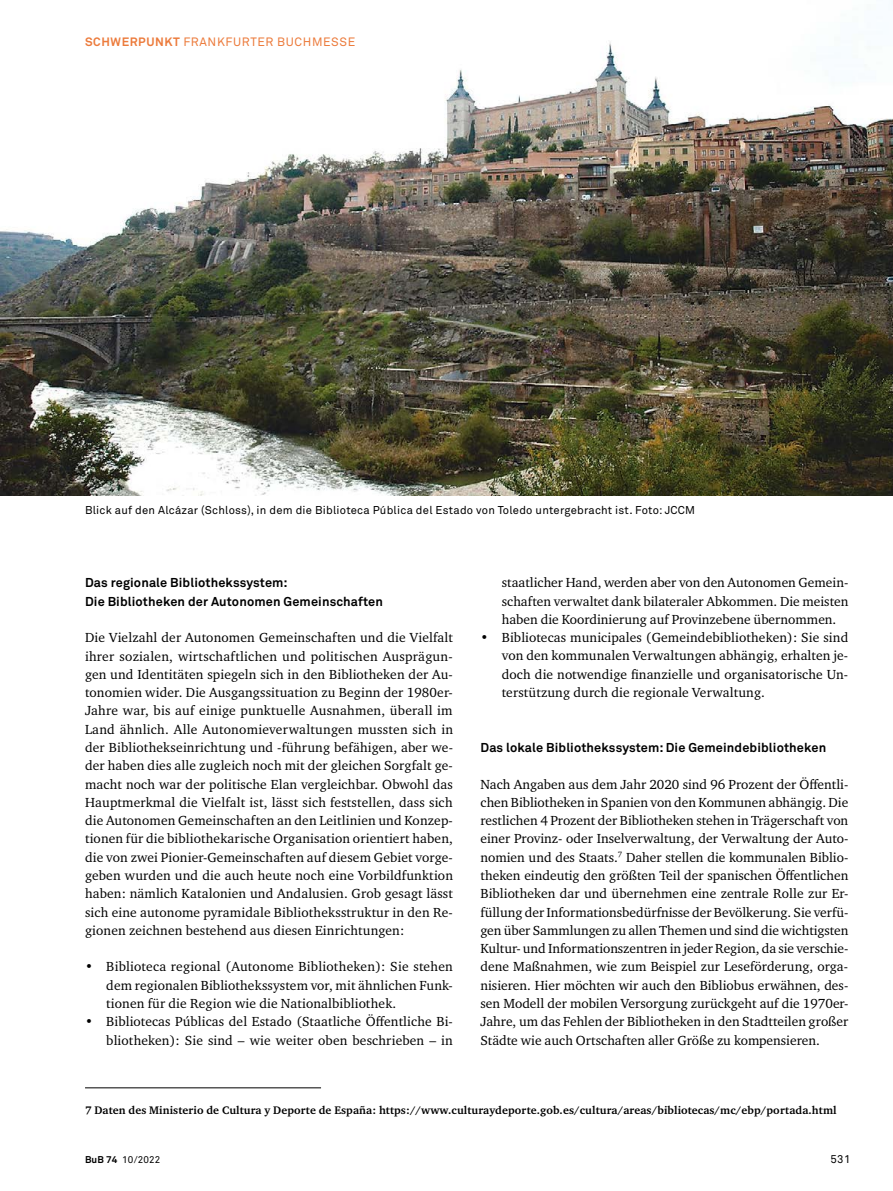
<style>
.page{position:relative;width:893px;height:1191px;background:#fff}
.page>*{position:absolute;margin:0;border:0;box-sizing:border-box;transform-origin:0 0}
.t1{font:13.5px/18.3px "Charter ITC Pro";letter-spacing:.01em;color:#000;text-align:justify}
.t2{font:700 12.75px/18.3px "Akkurat Pro";letter-spacing:.01em;color:#000}
.t3{font:12px "Akkurat Pro";letter-spacing:.05em;color:#ec7b3c}
.t4{font:700 11.25px "Charter ITC Pro";letter-spacing:.01em;color:#000}
.t5{font:11.25px "Akkurat Pro";letter-spacing:.02em;color:#000}
.t6{font:9.75px "Akkurat Pro";letter-spacing:.01em;color:#000}
.s1{font-weight:700}
</style>
<div class="page">
<img style="left:0;top:0;width:893px;height:496px">
<hr style="left:85px;top:1087px;width:236px;height:1px;background:#000">
<p class="t3" style="left:85px;top:35px;width:272px"><span class="s1">Schwerpunkt</span> Frankfurter Buchmesse</p>
<p class="t5" style="left:85px;top:504px;width:595px">Blick auf den Alcázar (Schloss), in dem die Biblioteca Pública del Estado von Toledo untergebracht ist. Foto: JCCM</p>
<p class="t2" style="left:85px;top:573px;width:300px">Das regionale Bibliothekssystem:<br>Die Bibliotheken der Autonomen Gemeinschaften</p>
<p class="t1" style="left:85px;top:628px;width:369px">Die Vielzahl der Autonomen Gemeinschaften und die Vielfalt ihrer sozialen, wirtschaftlichen und politischen Ausprägun&shy;gen und Identitäten spiegeln sich in den Bibliotheken der Au&shy;tonomien wider. Die Ausgangssituation zu Beginn der 1980er-Jahre war, bis auf einige punktuelle Ausnahmen, überall im Land ähnlich. Alle Autonomieverwaltungen mussten sich in der Bibliothekseinrichtung und -führung befähigen, aber we&shy;der haben dies alle zugleich noch mit der gleichen Sorgfalt ge&shy;macht noch war der politische Elan vergleichbar. Obwohl das Hauptmerkmal die Vielfalt ist, lässt sich feststellen, dass sich die Autonomen Gemeinschaften an den Leitlinien und Konzep&shy;tionen für die bibliothekarische Organisation orientiert haben, die von zwei Pionier-Gemeinschaften auf diesem Gebiet vorge&shy;geben wurden und die auch heute noch eine Vorbildfunktion haben: nämlich Katalonien und Andalusien. Grob gesagt lässt sich eine autonome pyramidale Bibliotheksstruktur in den Re&shy;gionen zeichnen bestehend aus diesen Einrichtungen:</p>
<p class="t1" style="left:106px;top:957px;width:348px;text-indent:-21px">• Biblioteca regional (Autonome Bibliotheken): Sie stehen dem regionalen Bibliothekssystem vor, mit ähnlichen Funk&shy;tionen für die Region wie die Nationalbibliothek.</p>
<p class="t1" style="left:85px;top:1012px;width:369px;text-align:right">• Bibliotecas Públicas del Estado (Staatliche Öffentliche Bi&shy;bliotheken): Sie sind – wie weiter oben beschrieben – in</p>
<p class="t1" style="left:502px;top:573px;width:348px">staatlicher Hand, werden aber von den Autonomen Gemein&shy;schaften verwaltet dank bilateraler Abkommen. Die meisten haben die Koordinierung auf Provinzebene übernommen.</p>
<p class="t1" style="left:502px;top:628px;width:348px;text-indent:-21px">• Bibliotecas municipales (Gemeindebibliotheken): Sie sind von den kommunalen Verwaltungen abhängig, erhalten je&shy;doch die notwendige finanzielle und organisatorische Un&shy;terstützung durch die regionale Verwaltung.</p>
<p class="t2" style="left:480px;top:738px;width:347px">Das lokale Bibliothekssystem: Die Gemeindebibliotheken</p>
<p class="t1" style="left:480px;top:774px;width:369px">Nach Angaben aus dem Jahr 2020 sind 96 Prozent der Öffentli&shy;chen Bibliotheken in Spanien von den Kommunen abhängig. Die restlichen 4 Prozent der Bibliotheken stehen in Trägerschaft von einer Provinz- oder Inselverwaltung, der Verwaltung der Auto&shy;nomien und des Staats.<sup>7</sup> Daher stellen die kommunalen Biblio&shy;theken eindeutig den größten Teil der spanischen Öffentlichen Bibliotheken dar und übernehmen eine zentrale Rolle zur Er&shy;füllung der Informationsbedürfnisse der Bevölkerung. Sie verfü&shy;gen über Sammlungen zu allen Themen und sind die wichtigsten Kultur- und Informationszentren in jeder Region, da sie verschie&shy;dene Maßnahmen, wie zum Beispiel zur Leseförderung, orga&shy;nisieren. Hier möchten wir auch den Bibliobus erwähnen, des&shy;sen Modell der mobilen Versorgung zurückgeht auf die 1970er-Jahre, um das Fehlen der Bibliotheken in den Stadtteilen großer Städte wie auch Ortschaften aller Größe zu kompensieren.</p>
<p class="t4" style="left:85px;top:1103px;width:753px">7 Daten des Ministerio de Cultura y Deporte de España: https://www.culturaydeporte.gob.es/cultura/areas/bibliotecas/mc/ebp/portada.html</p>
<p class="t6" style="left:85px;top:1154px;width:77px"><span class="s1">BuB 74</span> 10/2022</p>
<p class="t5" style="left:830px;top:1152px;width:21px">531</p>
</div>
